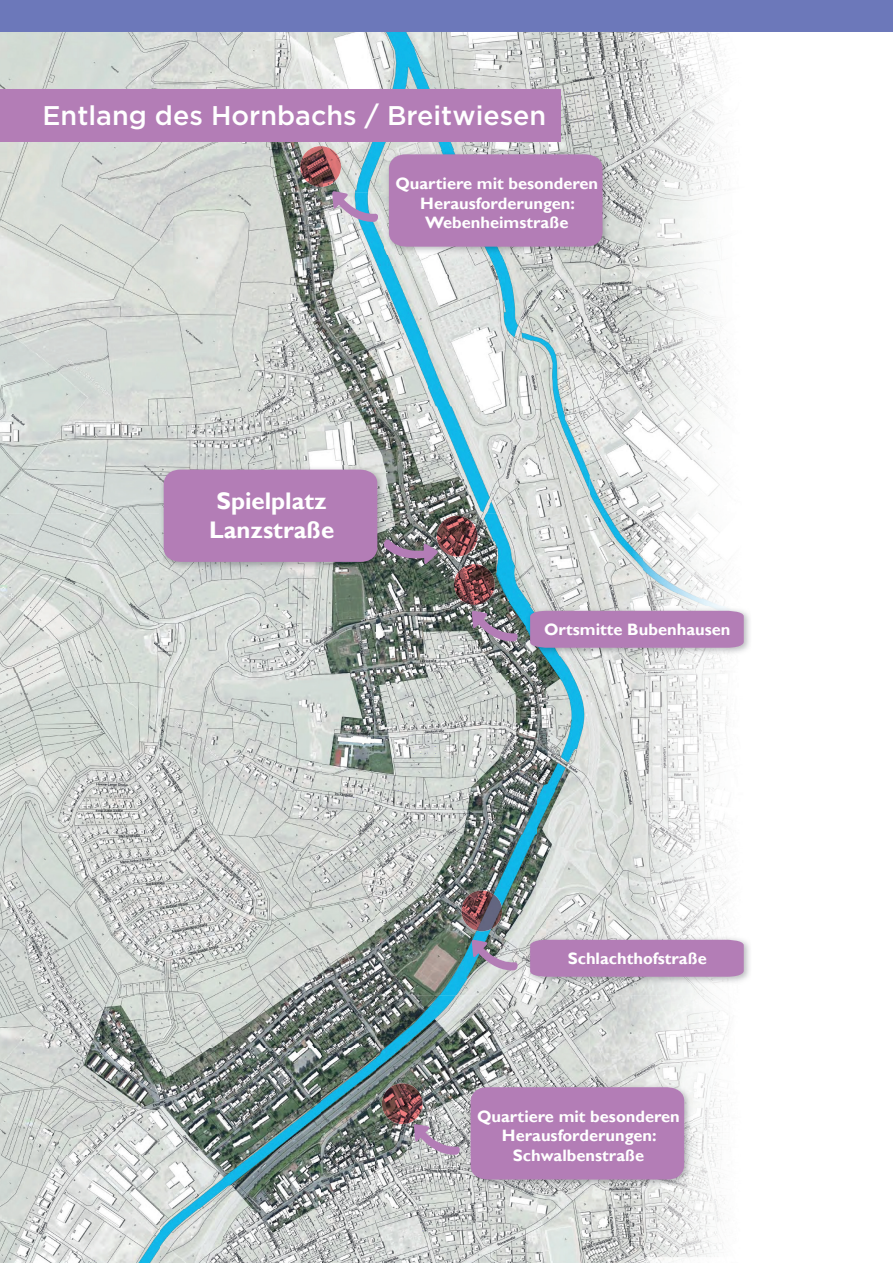
<style>
.page{position:relative;width:893px;height:1263px;background:#fff}
.page>*{position:absolute;margin:0;border:0;box-sizing:border-box;transform-origin:0 0}
.t1{font:500 27px "Gotham";color:#fff}
.t2{font:700 24px/28.8px "Gill Sans";color:#fff;text-align:center}
.t3{font:700 16.5px/19.8px "Gill Sans";color:#fff;text-align:center}
</style>
<div class="page">
<img style="left:0;top:32px;width:643px;height:160px">
<img style="left:643px;top:32px;width:85px;height:642px">
<img style="left:0;top:192px;width:321px;height:161px">
<img style="left:321px;top:192px;width:107px;height:214px">
<img style="left:590px;top:192px;width:53px;height:482px">
<img style="left:428px;top:255px;width:162px;height:151px">
<img style="left:0;top:353px;width:161px;height:910px">
<img style="left:161px;top:353px;width:161px;height:113px">
<img style="left:321px;top:406px;width:215px;height:107px">
<img style="left:536px;top:406px;width:54px;height:677px">
<img style="left:375px;top:513px;width:161px;height:589px">
<img style="left:161px;top:570px;width:214px;height:693px">
<img style="left:589px;top:674px;width:141px;height:428px">
<img style="left:375px;top:1102px;width:107px;height:161px">
<img style="left:643px;top:1102px;width:82px;height:161px">
<img style="left:482px;top:1187px;width:161px;height:76px">
<img style="left:160px;top:466px;width:225px;height:104px">
<img style="left:437px;top:516px;width:40px;height:41px;border-radius:20px">
<svg style="left:164px;top:470px;width:274px;height:94px;background:#a980ab"></svg>
<div style="left:0;top:0;width:893px;height:32px;background:#6c78ba"></div>
<div style="left:0;top:89px;width:561px;height:53px;background:#b37db6"></div>
<img style="left:385px;top:150px;width:226px;height:105px">
<div style="left:389px;top:154px;width:213px;height:93px;background:#b37db6"></div>
<svg style="left:332px;top:191px;width:48px;height:31px"></svg>
<img style="left:526px;top:607px;width:224px;height:49px">
<div style="left:530px;top:611px;width:214px;height:37px;background:#b37db6"></div>
<svg style="left:472px;top:610px;width:47px;height:32px;background:#8b8090"></svg>
<img style="left:526px;top:936px;width:224px;height:49px">
<div style="left:530px;top:940px;width:214px;height:37px;background:#b37db6"></div>
<svg style="left:472px;top:939px;width:47px;height:32px;background:#a6a2b3"></svg>
<img style="left:467px;top:1083px;width:225px;height:104px">
<div style="left:471px;top:1087px;width:213px;height:92px;background:#b37db6"></div>
<svg style="left:414px;top:1124px;width:48px;height:31px"></svg>
<img style="left:454px;top:564px;width:41px;height:41px;border-radius:20px">
<img style="left:461px;top:890px;width:41px;height:41px;border-radius:20px">
<img style="left:382px;top:1083px;width:41px;height:41px;border-radius:20px">
<img style="left:300px;top:146px;width:41px;height:41px;border-radius:20px">
<h1 class="t1" style="left:22px;top:97px;width:525px"><sup>18</sup> Entlang des Hornbachs / Breitwiesen</h1>
<p class="t3" style="left:395px;top:174px;width:204px">Quartiere mit besonderen<br>Herausforderungen:<br>Webenheimstraße</p>
<h2 class="t2" style="left:209px;top:487px;width:127px">Spielplatz<br>Lanzstraße</h2>
<p class="t3" style="left:544px;top:620px;width:188px">Ortsmitte Bubenhausen</p>
<p class="t3" style="left:568px;top:949px;width:141px">Schlachthofstraße</p>
<p class="t3" style="left:477px;top:1106px;width:204px">Quartiere mit besonderen<br>Herausforderungen:<br>Schwalbenstraße</p>
</div>
